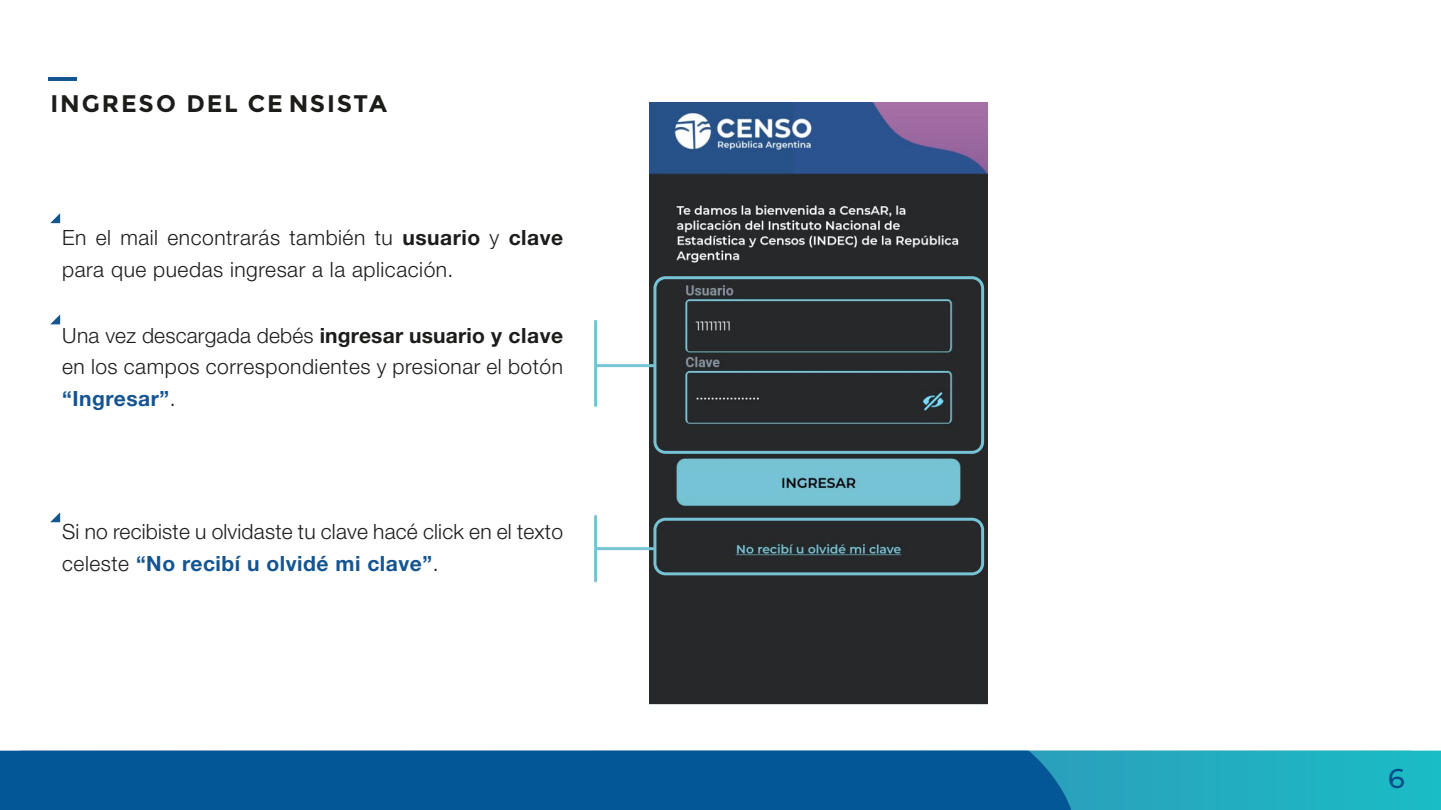
<style>
.page{position:relative;width:1441px;height:810px;background:#fff}
.page>*{position:absolute;margin:0;border:0;box-sizing:border-box;transform-origin:0 0}
.t1{font:500 27px "Montserrat";color:#024c87}
.t2{font:700 24px "Montserrat";letter-spacing:.075em;color:#1c1c1b}
.t3{font:300 21px/31.5px "Helvetica Neue LT Std";letter-spacing:.025em;color:#1c1c1b}
.s1{font-weight:700}
.s2{font-weight:700;color:#145491}
</style>
<div class="page">
<div style="left:0;top:751px;width:1440px;height:59px;background:#22afc1"></div>
<div style="left:0;top:751px;width:1071px;height:59px;background:#035796"></div>
<hr style="left:49px;top:77px;width:28px;height:4px;background:#145491">
<svg style="left:50px;top:213px;width:10px;height:10px"></svg>
<svg style="left:50px;top:512px;width:10px;height:10px"></svg>
<svg style="left:50px;top:314px;width:10px;height:10px"></svg>
<img style="left:649px;top:102px;width:338px;height:603px">
<svg style="left:653px;top:276px;width:330px;height:178px;background:#2d3538"></svg>
<hr style="left:595px;top:364px;width:59px;height:3px;background:#75c3d4;border-radius:2px">
<hr style="left:594px;top:320px;width:3px;height:87px;background:#75c3d4;border-radius:2px">
<svg style="left:653px;top:518px;width:330px;height:57px;background:#313d41"></svg>
<hr style="left:595px;top:547px;width:59px;height:3px;background:#75c3d4;border-radius:2px">
<hr style="left:594px;top:515px;width:3px;height:67px;background:#75c3d4;border-radius:2px">
<p class="t2" style="left:51px;top:89px;width:338px">INGRESO DEL CE NSISTA</p>
<p class="t3" style="left:62px;top:221px;width:502px">En el mail encontrarás también tu <span class="s1">usuario</span> y <span class="s1">clave </span>para que puedas ingresar a la aplicación.</p>
<p class="t3" style="left:62px;top:319px;width:502px;text-align:justify">Una vez descargada debés <span class="s1">ingresar usuario y clave </span>en los campos correspondientes y presionar el botón <span class="s2">“Ingresar”</span>.</p>
<p class="t3" style="left:62px;top:515px;width:502px">Si no recibiste u olvidaste tu clave hacé click en el texto celeste <span class="s2">“No recibí u olvidé mi clave”</span>.</p>
<p class="t1" style="left:1387px;top:760px;width:18px">6</p>
</div>
